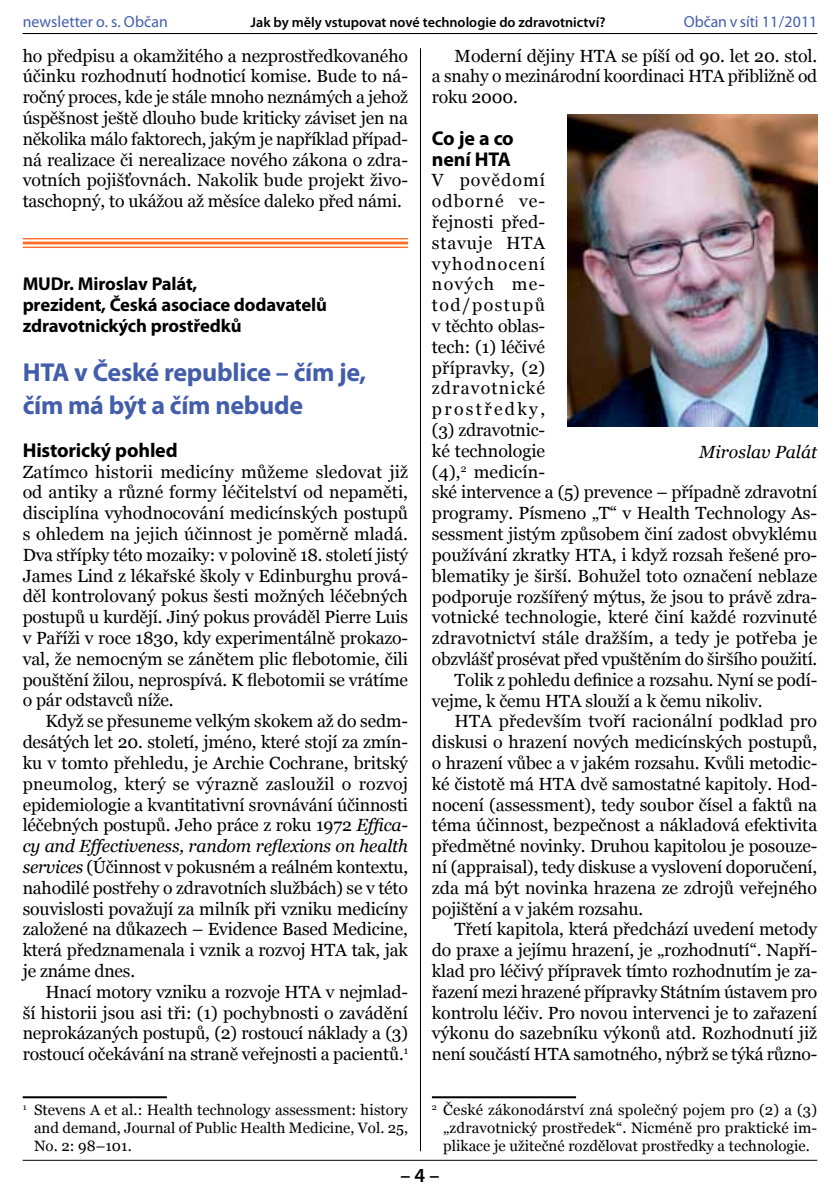
<style>
.page{position:relative;width:840px;height:1191px;background:#fff}
.page>*{position:absolute;margin:0;border:0;box-sizing:border-box;transform-origin:0 0}
.t1{font:700 26px/32.4px "Myriad Pro";letter-spacing:-.01em;color:#425daa}
.t2{font:700 20px/20.8px "Myriad Pro";letter-spacing:-.01em;color:#000}
.t3{font:600 20px "Myriad Pro";color:#000}
.t4{font:700 18.6px/20.8px "Myriad Pro";letter-spacing:-.01em;color:#000}
.t5{font:17.6px/20.8px "Georgia";letter-spacing:-.005em;color:#000;text-align:justify}
.t6{font:italic 17.6px "Georgia";color:#000}
.t7{font:17.6px "Georgia";letter-spacing:.065em;color:#000}
.t8{font:17.6px "Georgia";letter-spacing:.075em;color:#000}
.t9{font:17.6px "Georgia";letter-spacing:.085em;color:#000}
.t10{font:17.6px "Georgia";letter-spacing:.13em;color:#000}
.t11{font:17.6px "Georgia";letter-spacing:.055em;color:#000}
.t12{font:17.6px "Georgia";letter-spacing:.045em;color:#000}
.t13{font:17.6px "Georgia";letter-spacing:.06em;color:#000}
.t14{font:17.6px "Georgia";letter-spacing:.07em;color:#000}
.t15{font:16px "Myriad Pro";letter-spacing:.005em;color:#425daa}
.t16{font:15px/18px "Georgia";color:#000;text-align:justify}
.t17{font:600 14.2px "Myriad Pro";color:#000}
.s1{font-style:italic}
</style>
<div class="page">
<hr style="left:23px;top:1159px;width:793px;height:1px;background:#000">
<hr style="left:23px;top:33px;width:793px;height:1px;background:#000">
<hr style="left:23px;top:1096px;width:144px;height:2px;background:#000">
<hr style="left:431px;top:1096px;width:144px;height:2px;background:#000">
<hr style="left:420px;top:48px;width:1px;height:1103px;background:#000">
<img style="left:567px;top:114px;width:249px;height:313px">
<hr style="left:23px;top:238px;width:385px;height:1px;background:#ff702b">
<hr style="left:23px;top:241px;width:385px;height:3px;background:#ff702b">
<hr style="left:23px;top:246px;width:385px;height:2px;background:#ff702b">
<p class="t15" style="left:23px;top:12px;width:147px">newsletter o. s. Občan</p>
<p class="t17" style="left:250px;top:13px;width:356px">Jak by měly vstupovat nové technologie do zdravotnictví?</p>
<p class="t15" style="left:683px;top:12px;width:135px">Občan v síti 11/2011</p>
<p class="t5" style="left:23px;top:45px;width:386px">ho předpisu a okamžitého a nezprostředkovaného účinku rozhodnutí hodnoticí komise. Bude to ná&shy;ročný proces, kde je stále mnoho neznámých a jehož úspěšnost ještě dlouho bude kriticky záviset jen na několika málo faktorech, jakým je například případ&shy;ná realizace či nerealizace nového zákona o zdra&shy;votních pojišťovnách. Nakolik bude projekt živo&shy;taschopný, to ukážou až měsíce daleko před námi.</p>
<p class="t5" style="left:431px;top:45px;width:387px;text-indent:23px">Moderní dějiny HTA se píší od 90. let 20. stol. a snahy o mezinárodní koordinaci HTA přibližně od roku 2000.</p>
<p class="t2" style="left:431px;top:127px;width:83px">Co je a co není HTA</p>
<p class="t13" style="left:431px;top:170px;width:115px">V povědomí</p>
<p class="t11" style="left:431px;top:191px;width:115px">odborné ve-</p>
<p class="t5" style="left:431px;top:211px;width:115px">řejnosti před-</p>
<p class="t12" style="left:431px;top:233px;width:115px">stavuje HTA</p>
<p class="t8" style="left:431px;top:253px;width:115px">vyhodnocení</p>
<p class="t14" style="left:431px;top:274px;width:115px">nových me-</p>
<p class="t9" style="left:431px;top:295px;width:115px">tod/postupů</p>
<p class="t5" style="left:431px;top:315px;width:115px">v těchto oblas-</p>
<p class="t5" style="left:431px;top:336px;width:115px">tech: (1) léčivé</p>
<p class="t5" style="left:431px;top:357px;width:115px">přípravky, (2)</p>
<p class="t7" style="left:431px;top:378px;width:115px">zdravotnické</p>
<p class="t10" style="left:431px;top:399px;width:115px">prostředky,</p>
<p class="t5" style="left:431px;top:419px;width:115px">(3) zdravotnic-</p>
<p class="t5" style="left:431px;top:440px;width:115px">ké technologie</p>
<p class="t5" style="left:431px;top:461px;width:115px">(4),<sup>2</sup> medicín-</p>
<p class="t5" style="left:431px;top:482px;width:386px">ské intervence a (5) prevence – případně zdravotní</p>
<p class="t5" style="left:431px;top:503px;width:386px">programy. Písmeno „T“ v Health Technology As-</p>
<p class="t5" style="left:431px;top:523px;width:386px">sessment jistým způsobem činí zadost obvyklému</p>
<p class="t5" style="left:431px;top:544px;width:386px">používání zkratky HTA, i když rozsah řešené pro-</p>
<p class="t5" style="left:431px;top:565px;width:386px">blematiky je širší. Bohužel toto označení neblaze</p>
<p class="t5" style="left:431px;top:586px;width:386px">podporuje rozšířený mýtus, že jsou to právě zdra-</p>
<p class="t5" style="left:431px;top:607px;width:386px">votnické technologie, které činí každé rozvinuté</p>
<p class="t5" style="left:431px;top:627px;width:386px">zdravotnictví stále dražším, a tedy je potřeba je</p>
<p class="t5" style="left:431px;top:648px;width:386px">obzvlášť prosévat před vpuštěním do širšího použití.</p>
<p class="t5" style="left:454px;top:669px;width:364px">Tolik z pohledu definice a rozsahu. Nyní se podí-</p>
<p class="t5" style="left:431px;top:690px;width:332px">vejme, k čemu HTA slouží a k čemu nikoliv.</p>
<p class="t5" style="left:454px;top:711px;width:364px">HTA především tvoří racionální podklad pro</p>
<p class="t5" style="left:431px;top:731px;width:386px">diskusi o hrazení nových medicínských postupů,</p>
<p class="t5" style="left:431px;top:752px;width:386px">o hrazení vůbec a v jakém rozsahu. Kvůli metodic-</p>
<p class="t5" style="left:431px;top:773px;width:386px">ké čistotě má HTA dvě samostatné kapitoly. Hod-</p>
<p class="t5" style="left:431px;top:794px;width:386px">nocení (assessment), tedy soubor čísel a faktů na</p>
<p class="t5" style="left:431px;top:815px;width:386px">téma účinnost, bezpečnost a nákladová efektivita</p>
<p class="t5" style="left:431px;top:835px;width:386px">předmětné novinky. Druhou kapitolou je posouze-</p>
<p class="t5" style="left:431px;top:856px;width:386px">ní (appraisal), tedy diskuse a vyslovení doporučení,</p>
<p class="t5" style="left:431px;top:877px;width:386px">zda má být novinka hrazena ze zdrojů veřejného</p>
<p class="t5" style="left:431px;top:898px;width:212px">pojištění a v jakém rozsahu.</p>
<p class="t5" style="left:454px;top:919px;width:364px">Třetí kapitola, která předchází uvedení metody</p>
<p class="t5" style="left:431px;top:939px;width:386px">do praxe a jejímu hrazení, je „rozhodnutí“. Napří-</p>
<p class="t5" style="left:431px;top:960px;width:386px">klad pro léčivý přípravek tímto rozhodnutím je za-</p>
<p class="t5" style="left:431px;top:981px;width:386px">řazení mezi hrazené přípravky Státním ústavem pro</p>
<p class="t5" style="left:431px;top:1002px;width:386px">kontrolu léčiv. Pro novou intervenci je to zařazení</p>
<p class="t5" style="left:431px;top:1023px;width:386px">výkonu do sazebníku výkonů atd. Rozhodnutí již</p>
<p class="t5" style="left:431px;top:1043px;width:386px">není součástí HTA samotného, nýbrž se týká různo-</p>
<p class="t16" style="left:443px;top:1101px;width:375px;text-indent:-11px"><sup>2</sup> České zákonodárství zná společný pojem pro (2) a (3) „zdravotnický prostředek“. Nicméně pro praktické im&shy;plikace je užitečné rozdělovat prostředky a technologie.</p>
<p class="t4" style="left:23px;top:273px;width:305px">MUDr. Miroslav Palát,<br>prezident, Česká asociace dodavatelů zdravotnických prostředků</p>
<h1 class="t1" style="left:23px;top:356px;width:345px">HTA v České republice – čím je, čím má být a čím nebude</h1>
<p class="t2" style="left:23px;top:439px;width:156px">Historický pohled</p>
<p class="t5" style="left:23px;top:461px;width:387px">Zatímco historii medicíny můžeme sledovat již od antiky a různé formy léčitelství od nepaměti, disciplína vyhodnocování medicínských postupů s ohledem na jejich účinnost je poměrně mladá.<br>Dva střípky této mozaiky: v polovině 18. století jistý James Lind z lékařské školy v Edinburghu prová&shy;děl kontrolovaný pokus šesti možných léčebných postupů u kurdějí. Jiný pokus prováděl Pierre Luis v Paříži v roce 1830, kdy experimentálně prokazo&shy;val, že nemocným se zánětem plic flebotomie, čili pouštění žilou, neprospívá. K flebotomii se vrátíme o pár odstavců níže.</p>
<p class="t5" style="left:23px;top:711px;width:387px;text-indent:23px">Když se přesuneme velkým skokem až do sedm&shy;desátých let 20. století, jméno, které stojí za zmín&shy;ku v tomto přehledu, je Archie Cochrane, britský pneumolog, který se výrazně zasloužil o rozvoj epidemiologie a kvantitativní srovnávání účinnosti léčebných postupů. Jeho práce z roku 1972 <span class="s1">Effica&shy;cy and Effectiveness, random reflexions on health services</span> (Účinnost v pokusném a reálném kontextu, nahodilé postřehy o zdravotních službách) se v této souvislosti považují za milník při vzniku medicíny založené na důkazech – Evidence Based Medicine, která předznamenala i vznik a rozvoj HTA tak, jak je známe dnes.</p>
<p class="t5" style="left:23px;top:981px;width:386px;text-indent:23px">Hnací motory vzniku a rozvoje HTA v nejmlad&shy;ší historii jsou asi tři: (1) pochybnosti o zavádění neprokázaných postupů, (2) rostoucí náklady a (3) rostoucí očekávání na straně veřejnosti a pacientů.<sup>1</sup></p>
<p class="t16" style="left:34px;top:1101px;width:375px;text-indent:-11px"><sup>1</sup> Stevens A et al.: Health technology assessment: history and demand, Journal of Public Health Medicine, Vol. 25, No. 2: 98–101.</p>
<p class="t6" style="left:698px;top:440px;width:119px">Miroslav Palát</p>
<p class="t3" style="left:400px;top:1162px;width:40px">– 4 –</p>
</div>
